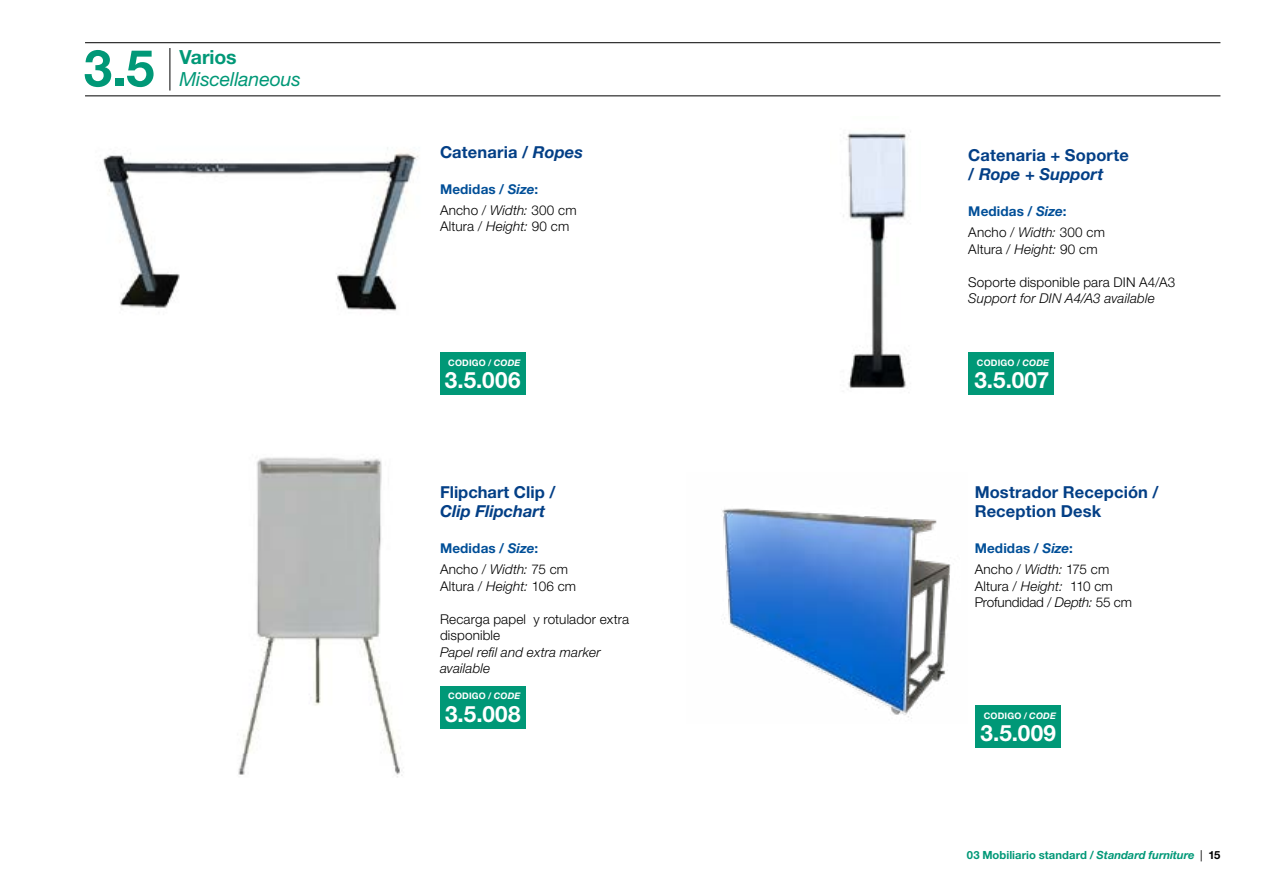
<style>
.page{position:relative;width:1263px;height:893px;background:#fff}
.page>*{position:absolute;margin:0;border:0;box-sizing:border-box;transform-origin:0 0}
.t1{font:700 51px "Helvetica Neue LT Std";color:#009877}
.t2{font:700 22.5px "Helvetica Neue LT Std";letter-spacing:.015em;color:#fff}
.t3{font:italic 19.5px "Helvetica Neue LT Std";letter-spacing:-.01em;color:#009877}
.t4{font:700 19.5px "Helvetica Neue LT Std";letter-spacing:-.005em;color:#009877}
.t5{font:700 16.5px/19.8px "Helvetica Neue LT Std";letter-spacing:.01em;color:#033f86}
.t6{font:italic 700 16.5px "Helvetica Neue LT Std";color:#033f86}
.t7{font:300 13.5px/20.7px "Helvetica Neue LT Std";letter-spacing:.01em;color:#000}
.t8{font:italic 300 13.5px/16.5px "Helvetica Neue LT Std";letter-spacing:.01em;color:#000}
.t9{font:300 13.5px/16.5px "Helvetica Neue LT Std";letter-spacing:-.01em;color:#000}
.t10{font:700 11.25px "Helvetica Neue LT Std";letter-spacing:.005em;color:#009877}
.t11{font:700 9px "Helvetica Neue LT Std";letter-spacing:.02em;color:#fff}
.s1{font-style:italic}
.s2{font-weight:700;color:#014f98}
.s3{font-weight:700;font-style:italic;color:#014f98}
.s4{font-weight:400;color:#000}
.s5{color:#000}
</style>
<div class="page">
<img style="left:843px;top:131px;width:68px;height:258px">
<img style="left:238px;top:457px;width:165px;height:320px">
<img style="left:100px;top:147px;width:319px;height:164px">
<img style="left:722px;top:508px;width:229px;height:211px">
<div style="left:975px;top:705px;width:85px;height:43px;background:#009877"></div>
<hr style="left:85px;top:96px;width:1135px;height:1px;background:#000">
<hr style="left:170px;top:48px;width:1px;height:43px;background:#000">
<hr style="left:85px;top:42px;width:1135px;height:1px;background:#000">
<div style="left:440px;top:352px;width:85px;height:43px;background:#009877"></div>
<div style="left:440px;top:686px;width:85px;height:42px;background:#009877"></div>
<div style="left:969px;top:352px;width:85px;height:43px;background:#009877"></div>
<h1 class="t1" style="left:84px;top:37px;width:72px">3.5</h1>
<h3 class="t4" style="left:179px;top:45px;width:59px">Varios</h3>
<h3 class="t3" style="left:179px;top:68px;width:123px">Miscellaneous</h3>
<p class="t5" style="left:440px;top:142px;width:144px">Catenaria / <span class="s1">Ropes</span></p>
<p class="t7" style="left:440px;top:179px;width:138px"><span class="s2">Medidas /</span> <span class="s3">Size</span><span class="s2">:<br></span>Ancho / <span class="s1">Width:</span> 300 cm</p>
<p class="t7" style="left:440px;top:216px;width:131px">Altura / <span class="s1">Height:</span> 90 cm</p>
<p class="t11" style="left:448px;top:357px;width:74px">CODIGO / <span class="s1">CODE</span></p>
<h2 class="t2" style="left:445px;top:366px;width:77px">3.5.006</h2>
<p class="t5" style="left:440px;top:481px;width:117px">Flipchart Clip /</p>
<p class="t6" style="left:440px;top:501px;width:107px">Clip Flipchart</p>
<p class="t7" style="left:440px;top:538px;width:130px"><span class="s2">Medidas /</span> <span class="s3">Size</span><span class="s2">:<br></span>Ancho / <span class="s1">Width:</span> 75 cm</p>
<p class="t7" style="left:440px;top:575px;width:138px">Altura / <span class="s1">Height:</span> 106 cm</p>
<p class="t7" style="left:440px;top:610px;width:191px;line-height:16.5px">Recarga papel y rotulador extra disponible</p>
<p class="t8" style="left:440px;top:643px;width:162px">Papel refil and extra marker available</p>
<p class="t11" style="left:448px;top:691px;width:74px">CODIGO / <span class="s1">CODE</span></p>
<h2 class="t2" style="left:445px;top:700px;width:77px">3.5.008</h2>
<p class="t5" style="left:968px;top:144px;width:162px">Catenaria + Soporte / <span class="s1">Rope + Support</span></p>
<p class="t7" style="left:968px;top:201px;width:138px"><span class="s2">Medidas /</span> <span class="s3">Size</span><span class="s2">:<br></span>Ancho / <span class="s1">Width:</span> 300 cm</p>
<p class="t7" style="left:968px;top:238px;width:131px">Altura / <span class="s1">Height:</span> 90 cm</p>
<p class="t7" style="left:968px;top:271px;width:208px">Soporte disponible para DIN A4/A3</p>
<p class="t8" style="left:968px;top:290px;width:188px">Support for DIN A4/A3 available</p>
<p class="t11" style="left:977px;top:357px;width:74px">CODIGO / <span class="s1">CODE</span></p>
<h2 class="t2" style="left:974px;top:366px;width:76px">3.5.007</h2>
<p class="t5" style="left:975px;top:481px;width:186px">Mostrador Recepción /<br>Reception Desk</p>
<p class="t7" style="left:975px;top:538px;width:136px"><span class="s2">Medidas /</span> <span class="s3">Size</span><span class="s2">:<br></span>Ancho / <span class="s1">Width:</span> 175 cm</p>
<p class="t9" style="left:975px;top:577px;width:159px">Altura / <span class="s1">Height:</span> 110 cm<br>Profundidad / <span class="s1">Depth:</span> 55 cm</p>
<p class="t11" style="left:984px;top:710px;width:74px">CODIGO / <span class="s1">CODE</span></p>
<h2 class="t2" style="left:980px;top:719px;width:77px">3.5.009</h2>
<p class="t10" style="left:967px;top:847px;width:255px">03 Mobiliario standard / <span class="s1">Standard furniture</span> <span class="s4">|</span> <span class="s5">15</span></p>
</div>
